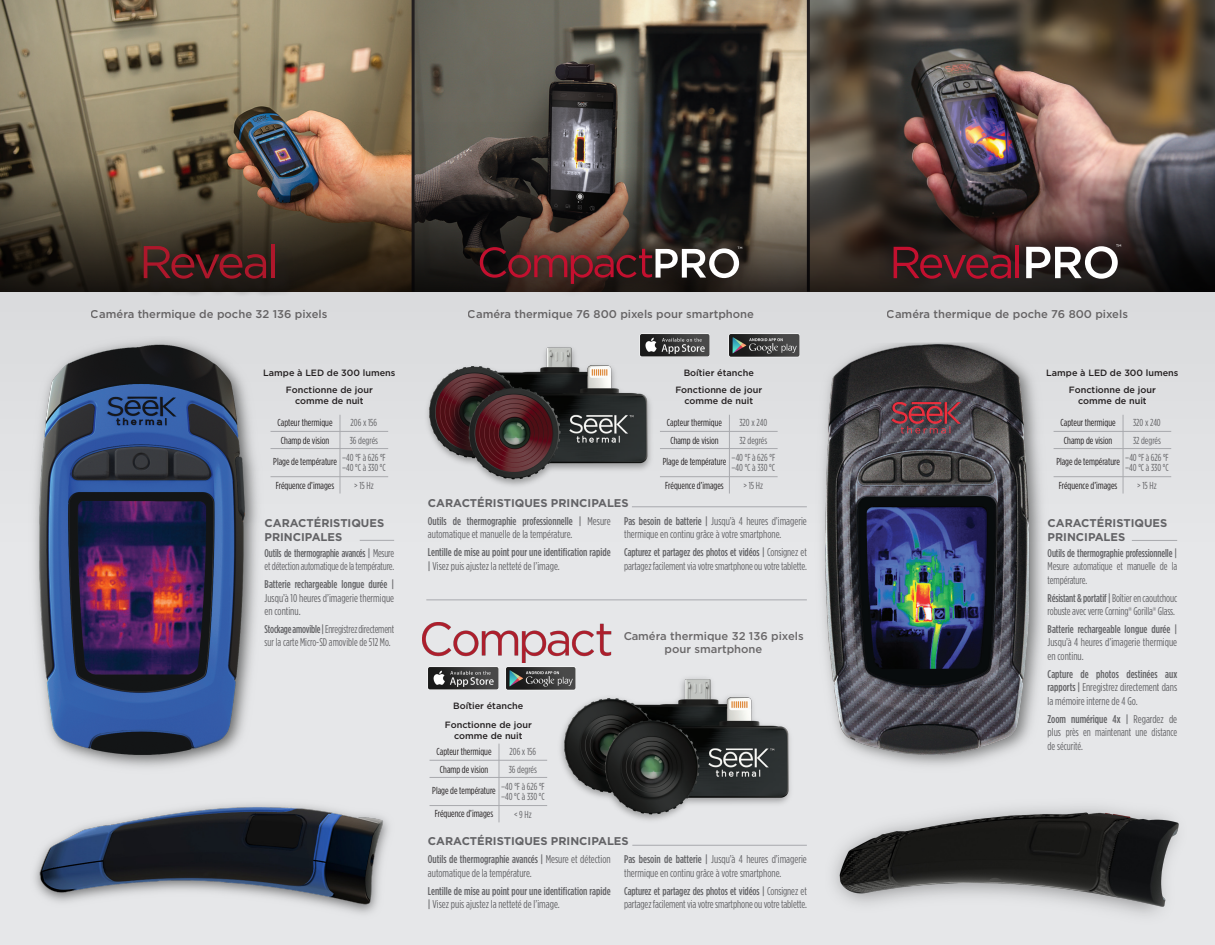
<style>
.page{position:relative;width:1215px;height:945px;background:#e6e7e9}
.page>*{position:absolute;margin:0;border:0;box-sizing:border-box;transform-origin:0 0}
.t1{font:11.25px/13.5px "Gotham Condensed";letter-spacing:-.005em;color:#636366}
.t2{font:500 11.25px/13.5px "Gotham Condensed";color:#636366}
.t3{font:500 11.25px/13.5px "Gotham";color:#231f20;text-align:center}
.t4{font:11.25px/13.5px "Gotham Condensed";letter-spacing:-.005em;color:#636366;scale:.95 1}
.t5{font:700 11.25px/13.5px "Gotham";color:#636366}
.t6{font:11.25px/13.5px "Gotham Condensed";letter-spacing:-.005em;color:#636366;text-align:justify;scale:.96 1}
.t7{font:10.2px "Gotham Condensed";color:#231f20}
.t8{font:10.2px "Gotham Condensed";color:#636366}
.t9{font:500 9.15px/10.9px "Gotham";color:#231f20;text-align:center}
.s1{font-weight:500}
.s2{font-weight:400}
</style>
<div class="page">
<img style="left:810px;top:0;width:405px;height:123px">
<img style="left:0;top:0;width:807px;height:123px">
<hr style="left:412px;top:0;width:3px;height:292px;background:#231f20">
<hr style="left:807px;top:0;width:3px;height:292px;background:#231f20">
<img style="left:784px;top:342px;width:294px;height:424px">
<img style="left:0;top:123px;width:1215px;height:169px">
<img style="left:402px;top:323px;width:267px;height:164px">
<img style="left:640px;top:333px;width:70px;height:24px">
<img style="left:729px;top:334px;width:71px;height:23px">
<img style="left:530px;top:655px;width:295px;height:166px">
<img style="left:428px;top:667px;width:71px;height:23px">
<img style="left:506px;top:667px;width:70px;height:23px">
<hr style="left:632px;top:507px;width:175px;height:1px;background:#a8a9ad">
<hr style="left:426px;top:600px;width:381px;height:1px;background:#a8a9ad">
<img style="left:34px;top:803px;width:355px;height:111px">
<img style="left:814px;top:788px;width:365px;height:127px">
<div style="left:879px;top:230px;width:256px;height:63px;background:#231f20;opacity:.75"></div>
<svg style="left:894px;top:247px;width:117px;height:32px;background:#561c24"></svg>
<hr style="left:1016px;top:245px;width:3px;height:33px;background:#c3102f">
<svg style="left:1026px;top:244px;width:95px;height:35px;background:#7c7675"></svg>
<div style="left:465px;top:233px;width:291px;height:65px;background:#231f20;opacity:.75"></div>
<svg style="left:480px;top:247px;width:262px;height:37px;background:#5c3a3a"></svg>
<img style="left:423px;top:623px;width:190px;height:40px">
<hr style="left:632px;top:845px;width:175px;height:1px;background:#a8a9ad">
<hr style="left:1132px;top:540px;width:45px;height:1px;background:#a8a9ad">
<hr style="left:360px;top:540px;width:34px;height:1px;background:#a8a9ad">
<img style="left:34px;top:337px;width:242px;height:430px">
<div style="left:146px;top:247px;width:147px;height:50px;background:#231f20;opacity:.75"></div>
<svg style="left:144px;top:246px;width:122px;height:33px;background:#4d1c1d"></svg>
<hr style="left:271px;top:245px;width:4px;height:33px;background:#ae172b">
<hr style="left:271px;top:431px;width:117px;height:1px;background:#a8a9ad">
<hr style="left:271px;top:448px;width:117px;height:1px;background:#a8a9ad">
<hr style="left:271px;top:476px;width:117px;height:1px;background:#a8a9ad">
<hr style="left:340px;top:415px;width:1px;height:79px;background:#a8a9ad">
<hr style="left:660px;top:431px;width:118px;height:1px;background:#a8a9ad">
<hr style="left:660px;top:448px;width:118px;height:1px;background:#a8a9ad">
<hr style="left:660px;top:476px;width:118px;height:1px;background:#a8a9ad">
<hr style="left:729px;top:415px;width:1px;height:79px;background:#a8a9ad">
<hr style="left:430px;top:760px;width:117px;height:1px;background:#a8a9ad">
<hr style="left:430px;top:777px;width:117px;height:1px;background:#a8a9ad">
<hr style="left:430px;top:805px;width:117px;height:1px;background:#a8a9ad">
<hr style="left:499px;top:744px;width:1px;height:78px;background:#a8a9ad">
<hr style="left:1054px;top:431px;width:117px;height:1px;background:#a8a9ad">
<hr style="left:1054px;top:448px;width:117px;height:1px;background:#a8a9ad">
<hr style="left:1054px;top:476px;width:117px;height:1px;background:#a8a9ad">
<hr style="left:1123px;top:415px;width:1px;height:79px;background:#a8a9ad">
<p class="t3" style="left:91px;top:307px;width:238px">Caméra thermique de poche 32 136 pixels</p>
<p class="t3" style="left:887px;top:307px;width:243px">Caméra thermique de poche 76 800 pixels</p>
<p class="t3" style="left:468px;top:307px;width:288px">Caméra thermique 76 800 pixels pour smartphone</p>
<p class="t9" style="left:263px;top:367px;width:134px">Lampe à LED de 300 lumens</p>
<p class="t9" style="left:286px;top:384px;width:88px">Fonctionne de jour comme de nuit</p>
<p class="t8" style="left:351px;top:417px;width:28px">206 x 156</p>
<p class="t8" style="left:350px;top:434px;width:30px">36 degrés</p>
<p class="t8" style="left:342px;top:452px;width:45px">–40 °F à 626 °F</p>
<p class="t8" style="left:342px;top:462px;width:45px">–40 °C à 330 °C</p>
<p class="t8" style="left:354px;top:479px;width:21px">&gt; 15 Hz</p>
<p class="t7" style="left:278px;top:417px;width:57px">Capteur thermique</p>
<p class="t7" style="left:281px;top:434px;width:50px">Champ de vision</p>
<p class="t7" style="left:273px;top:456px;width:65px">Plage de température</p>
<p class="t7" style="left:276px;top:479px;width:60px">Fréquence d’images</p>
<p class="t5" style="left:265px;top:516px;width:121px">CARACTÉRISTIQUES<br>PRINCIPALES</p>
<p class="t4" style="left:265px;top:546px;width:138px"><span class="s1">Outils de thermographie avancés |</span> Mesure et détection automatique de la température.</p>
<p class="t1" style="left:265px;top:577px;width:131px;text-align:justify"><span class="s1">Batterie rechargeable longue durée | </span>Jusqu’à 10 heures d’imagerie thermique en continu.</p>
<p class="t4" style="left:265px;top:622px;width:138px"><span class="s1">Stockage amovible |</span> Enregistrez directement sur la carte Micro-SD amovible de 512 Mo.</p>
<p class="t9" style="left:684px;top:367px;width:72px">Boîtier étanche</p>
<p class="t9" style="left:675px;top:384px;width:88px">Fonctionne de jour comme de nuit</p>
<p class="t5" style="left:428px;top:496px;width:202px">CARACTÉRISTIQUES PRINCIPALES</p>
<p class="t8" style="left:740px;top:417px;width:29px">320 x 240</p>
<p class="t8" style="left:739px;top:434px;width:29px">32 degrés</p>
<p class="t8" style="left:732px;top:452px;width:45px">–40 °F à 626 °F</p>
<p class="t8" style="left:731px;top:462px;width:45px">–40 °C à 330 °C</p>
<p class="t8" style="left:744px;top:479px;width:21px">&gt; 15 Hz</p>
<p class="t7" style="left:667px;top:417px;width:57px">Capteur thermique</p>
<p class="t7" style="left:670px;top:434px;width:50px">Champ de vision</p>
<p class="t7" style="left:663px;top:456px;width:65px">Plage de température</p>
<p class="t7" style="left:665px;top:479px;width:60px">Fréquence d’images</p>
<p class="t1" style="left:428px;top:514px;width:184px"><span class="s1">Outils de thermographie professionnelle |</span> Mesure automatique et manuelle de la température.</p>
<p class="t2" style="left:428px;top:545px;width:184px">Lentille de mise au point pour une identification rapide | <span class="s2">Visez puis ajustez la netteté de l’image.</span></p>
<p class="t1" style="left:624px;top:514px;width:184px"><span class="s1">Pas besoin de batterie |</span> Jusqu’à 4 heures d’imagerie thermique en continu grâce à votre smartphone.</p>
<p class="t1" style="left:624px;top:545px;width:184px"><span class="s1">Capturez et partagez des photos et vidéos |</span> Consignez et partagez facilement via votre smartphone ou votre tablette.</p>
<p class="t9" style="left:453px;top:700px;width:72px">Boîtier étanche</p>
<p class="t9" style="left:445px;top:719px;width:88px">Fonctionne de jour comme de nuit</p>
<p class="t8" style="left:510px;top:746px;width:28px">206 x 156</p>
<p class="t8" style="left:509px;top:763px;width:30px">36 degrés</p>
<p class="t8" style="left:501px;top:780px;width:45px">–40 °F à 626 °F</p>
<p class="t8" style="left:501px;top:791px;width:45px">–40 °C à 330 °C</p>
<p class="t8" style="left:514px;top:808px;width:19px">&lt; 9 Hz</p>
<p class="t7" style="left:437px;top:746px;width:57px">Capteur thermique</p>
<p class="t7" style="left:440px;top:763px;width:50px">Champ de vision</p>
<p class="t7" style="left:432px;top:785px;width:65px">Plage de température</p>
<p class="t7" style="left:435px;top:808px;width:60px">Fréquence d’images</p>
<p class="t3" style="left:623px;top:629px;width:182px">Caméra thermique 32 136 pixels pour smartphone</p>
<p class="t5" style="left:428px;top:834px;width:202px">CARACTÉRISTIQUES PRINCIPALES</p>
<p class="t1" style="left:428px;top:852px;width:184px"><span class="s1">Outils de thermographie avancés |</span> Mesure et détection automatique de la température.</p>
<p class="t2" style="left:428px;top:884px;width:184px">Lentille de mise au point pour une identification rapide | <span class="s2">Visez puis ajustez la netteté de l’image.</span></p>
<p class="t1" style="left:624px;top:852px;width:184px"><span class="s1">Pas besoin de batterie |</span> Jusqu’à 4 heures d’imagerie thermique en continu grâce à votre smartphone.</p>
<p class="t1" style="left:624px;top:884px;width:184px"><span class="s1">Capturez et partagez des photos et vidéos |</span> Consignez et partagez facilement via votre smartphone ou votre tablette.</p>
<p class="t9" style="left:1046px;top:367px;width:134px">Lampe à LED de 300 lumens</p>
<p class="t9" style="left:1069px;top:384px;width:88px">Fonctionne de jour comme de nuit</p>
<p class="t8" style="left:1133px;top:417px;width:29px">320 x 240</p>
<p class="t8" style="left:1133px;top:434px;width:29px">32 degrés</p>
<p class="t8" style="left:1125px;top:452px;width:45px">–40 °F à 626 °F</p>
<p class="t8" style="left:1125px;top:462px;width:45px">–40 °C à 330 °C</p>
<p class="t8" style="left:1137px;top:479px;width:21px">&gt; 15 Hz</p>
<p class="t7" style="left:1061px;top:417px;width:57px">Capteur thermique</p>
<p class="t7" style="left:1064px;top:434px;width:50px">Champ de vision</p>
<p class="t7" style="left:1056px;top:456px;width:65px">Plage de température</p>
<p class="t7" style="left:1059px;top:479px;width:60px">Fréquence d’images</p>
<p class="t5" style="left:1048px;top:516px;width:121px">CARACTÉRISTIQUES<br>PRINCIPALES</p>
<p class="t6" style="left:1048px;top:546px;width:137px"><span class="s1">Outils de thermographie professionnelle | </span>Mesure automatique et manuelle de la température.</p>
<p class="t1" style="left:1048px;top:591px;width:131px"><span class="s1">Résistant &amp; portatif |</span> Boîtier en caoutchouc robuste avec verre Corning® Gorilla® Glass.</p>
<p class="t1" style="left:1048px;top:622px;width:131px;text-align:justify"><span class="s1">Batterie rechargeable longue durée | </span>Jusqu’à 4 heures d’imagerie thermique en continu.</p>
<p class="t1" style="left:1048px;top:667px;width:131px;text-align:justify"><span class="s1">Capture de photos destinées aux rapports |</span> Enregistrez directement dans la mémoire interne de 4 Go.</p>
<p class="t1" style="left:1048px;top:712px;width:131px;text-align:justify"><span class="s1">Zoom numérique 4x |</span> Regardez de plus près en maintenant une distance de sécurité.</p>
</div>
